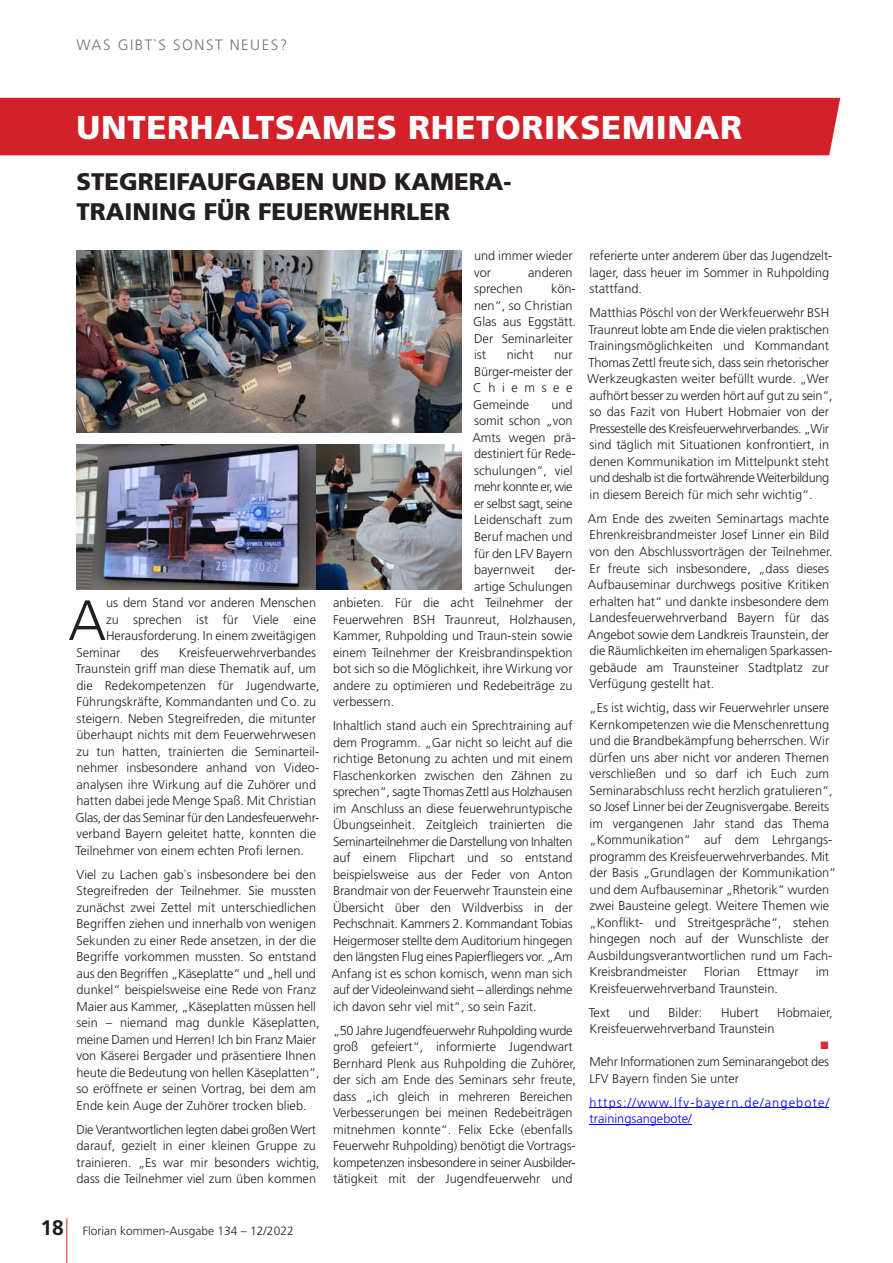
<style>
.page{position:relative;width:893px;height:1263px;background:#fff}
.page>*{position:absolute;margin:0;border:0;box-sizing:border-box;transform-origin:0 0}
.t1{font:300 56.7px "Frutiger LT Std";color:#231f20}
.t2{font:900 33px "Frutiger LT Std";letter-spacing:.02em;color:#fff}
.t3{font:900 24px/30px "Frutiger LT Std";color:#231f20}
.t4{font:300 15px "Frutiger LT Std";letter-spacing:.1em;color:#747272}
.t5{font:300 12.75px/16.5px "Frutiger LT Std";color:#231f20}
.t6{font:300 12.75px/16.5px "Frutiger LT Std";letter-spacing:-.02em;color:#231f20}
.t7{font:300 12.75px/16.5px "Frutiger LT Std";letter-spacing:.09em;color:#00f}
.t8{font:300 12px "Frutiger LT Std";color:#231f20}
.s1{font-weight:700;font-size:21px}
</style>
<div class="page">
<hr style="left:67px;top:1218px;width:1px;height:45px;background:#d2232a">
<hr style="left:590px;top:1107px;width:239px;height:1px;background:#00f">
<hr style="left:590px;top:1124px;width:102px;height:1px;background:#00f">
<div style="left:0;top:98px;width:840px;height:57px;background:#d32129"></div>
<img style="left:77px;top:251px;width:384px;height:182px">
<img style="left:77px;top:444px;width:384px;height:146px">
<p class="t4" style="left:77px;top:36px;width:212px">WAS GIBT`S SONST NEUES?</p>
<h2 class="t2" style="left:77px;top:107px;width:667px">UNTERHALTSAMES RHETORIKSEMINAR</h2>
<h3 class="t3" style="left:77px;top:167px;width:436px">STEGREIFAUFGABEN UND KAMERA-<br>TRAINING FÜR FEUERWEHRLER</h3>
<h1 class="t1" style="left:68px;top:588px;width:39px">A</h1>
<p class="t5" style="left:106px;top:594px;width:211px">us dem Stand vor anderen Menschen</p>
<p class="t5" style="left:106px;top:611px;width:211px">zu sprechen ist für Viele eine</p>
<p class="t5" style="left:106px;top:627px;width:211px">Herausforderung. In einem zweitägigen</p>
<p class="t5" style="left:77px;top:644px;width:45px">Seminar</p>
<p class="t5" style="left:140px;top:644px;width:20px">des</p>
<p class="t5" style="left:75px;top:644px;width:246px;text-indent:103px">Kreisfeuerwehrverbandes Traunstein griff man diese Thematik auf, um die Redekompetenzen für Jugendwarte, Führungskräfte, Kommandanten und Co. zu steigern. Neben Stegreifreden, die mitunter überhaupt nichts mit dem Feuerwehrwesen zu tun hatten, trainierten die Seminarteil&shy;nehmer insbesondere anhand von Video&shy;analysen ihre Wirkung auf die Zuhörer und hatten dabei jede Menge Spaß. Mit Christian Glas, der das Seminar für den Landesfeuerwehr&shy;verband Bayern geleitet hatte, konnten die Teilnehmer von einem echten Profi lernen.</p>
<p class="t5" style="left:77px;top:866px;width:245px">Viel zu Lachen gab`s insbesondere bei den Stegreifreden der Teilnehmer. Sie mussten zunächst zwei Zettel mit unterschiedlichen Begriffen ziehen und innerhalb von wenigen Sekunden zu einer Rede ansetzen, in der die Begriffe vorkommen mussten. So entstand aus den Begriffen „Käseplatte“ und „hell und dunkel“ beispielsweise eine Rede von Franz Maier aus Kammer, „Käseplatten müssen hell sein – niemand mag dunkle Käseplatten, meine Damen und Herren! Ich bin Franz Maier von Käserei Bergader und präsentiere Ihnen heute die Bedeutung von hellen Käseplatten“, so eröffnete er seinen Vortrag, bei dem am Ende kein Auge der Zuhörer trocken blieb.</p>
<p class="t5" style="left:77px;top:1121px;width:245px">Die Verantwortlichen legten dabei großen Wert darauf, gezielt in einer kleinen Gruppe zu trainieren. „Es war mir besonders wichtig, dass die Teilnehmer viel zum üben kommen</p>
<p class="t5" style="left:474px;top:248px;width:100px">und immer wieder vor</p>
<p class="t5" style="left:528px;top:264px;width:46px">anderen</p>
<p class="t5" style="left:473px;top:281px;width:104px;text-indent:78px">kön&shy;nen“, so Christian<br>Glas aus Eggstätt.<br>Der Seminarleiter ist</p>
<p class="t5" style="left:474px;top:281px;width:50px">sprechen</p>
<p class="t5" style="left:507px;top:347px;width:28px">nicht</p>
<p class="t5" style="left:473px;top:347px;width:101px;text-align:justify;text-indent:81px">nur Bürger-meister der Chiemsee Gemeinde</p>
<p class="t5" style="left:472px;top:396px;width:105px;text-indent:79px">und somit schon „von<br>Amts wegen prä&shy;destiniert für Rede&shy;schulungen“, viel mehr konnte er, wie er selbst sagt, seine<br>Leidenschaft zum<br>Beruf machen und für den LFV Bayern bayernweit</p>
<p class="t5" style="left:555px;top:561px;width:23px">der-</p>
<p class="t5" style="left:474px;top:578px;width:100px">artige Schulungen</p>
<p class="t5" style="left:333px;top:594px;width:241px">anbieten. Für die acht Teilnehmer der</p>
<p class="t5" style="left:333px;top:611px;width:245px">Feuerwehren BSH Traunreut, Holzhausen,</p>
<p class="t5" style="left:333px;top:627px;width:241px">Kammer, Ruhpolding und Traun-stein sowie</p>
<p class="t5" style="left:333px;top:644px;width:241px">einem Teilnehmer der Kreisbrandinspektion</p>
<p class="t5" style="left:333px;top:660px;width:241px">bot sich so die Möglichkeit, ihre Wirkung vor</p>
<p class="t5" style="left:333px;top:677px;width:241px">andere zu optimieren und Redebeiträge zu</p>
<p class="t5" style="left:333px;top:693px;width:63px">verbessern.</p>
<p class="t5" style="left:331px;top:717px;width:243px;text-align:justify">Inhaltlich stand auch ein Sprechtraining auf dem Programm. „Gar nicht so leicht auf die richtige Betonung zu achten und mit einem Flaschenkorken zwischen den Zähnen zu sprechen“, sagte Thomas Zettl aus Holzhausen im Anschluss an diese feuerwehruntypische Übungseinheit. Zeitgleich trainierten die Seminarteilnehmer die Darstellung von Inhalten auf einem Flipchart und so entstand beispielsweise aus der Feder von Anton Brandmair von der Feuerwehr Traunstein eine Übersicht über den Wildverbiss in der Pechschnait. Kammers 2. Kommandant Tobias Heigermoser stellte dem Auditorium hingegen den längsten Flug eines Papierfliegers vor. „Am Anfang ist es schon komisch, wenn man sich auf der Videoleinwand sieht – allerdings nehme ich davon sehr viel mit“, so sein Fazit.</p>
<p class="t5" style="left:333px;top:1022px;width:245px">„50 Jahre Jugendfeuerwehr Ruhpolding wurde groß gefeiert“, informierte Jugendwart Bernhard Plenk aus Ruhpolding die Zuhörer, der sich am Ende des Seminars sehr freute, dass „ich gleich in mehreren Bereichen Verbesserungen bei meinen Redebeiträgen mitnehmen konnte“. Felix Ecke (ebenfalls Feuerwehr Ruhpolding) benötigt die Vortrags&shy;kompetenzen insbesondere in seiner Ausbilder&shy;tätigkeit mit der Jugendfeuerwehr und</p>
<p class="t5" style="left:590px;top:248px;width:244px">referierte unter anderem über das Jugendzelt&shy;lager, dass heuer im Sommer in Ruhpolding stattfand.</p>
<p class="t5" style="left:587px;top:305px;width:247px">Matthias Pöschl von der Werkfeuerwehr BSH Traunreut lobte am Ende die vielen praktischen Trainingsmöglichkeiten und Kommandant Thomas Zettl freute sich, dass sein rhetorischer Werkzeugkasten weiter befüllt wurde. „Wer aufhört besser zu werden hört auf gut zu sein“, so das Fazit von Hubert Hobmaier von der Pressestelle des Kreisfeuerwehrverbandes. „Wir sind täglich mit Situationen konfrontiert, in denen Kommunikation im Mittelpunkt steht und deshalb ist die fortwährende Weiterbildung in diesem Bereich für mich sehr wichtig“.</p>
<p class="t5" style="left:588px;top:510px;width:246px">Am Ende des zweiten Seminartags machte Ehrenkreisbrandmeister Josef Linner ein Bild von den Abschlussvorträgen der Teilnehmer.<br>Er freute sich insbesondere, „dass dieses Aufbauseminar durchwegs positive Kritiken erhalten hat“ und dankte insbesondere dem Landesfeuerwehrverband Bayern für das Angebot sowie dem Landkreis Traunstein, der die Räumlichkeiten im ehemaligen Sparkassen&shy;gebäude am Traunsteiner Stadtplatz zur Verfügung gestellt hat.</p>
<p class="t5" style="left:588px;top:699px;width:250px">„Es ist wichtig, dass wir Feuerwehrler unsere Kernkompetenzen wie die Menschenrettung und die Brandbekämpfung beherrschen. Wir dürfen uns aber nicht vor anderen Themen verschließen und so darf ich Euch zum Seminarabschluss recht herzlich gratulieren“, so Josef Linner bei der Zeugnisvergabe. Bereits im vergangenen Jahr stand das Thema „Kommunikation“ auf dem Lehrgangs&shy;programm des Kreisfeuerwehrverbandes. Mit der Basis „Grundlagen der Kommunikation“ und dem Aufbauseminar „Rhetorik“ wurden zwei Bausteine gelegt. Weitere Themen wie „Konflikt- und Streitgespräche“, stehen hingegen noch auf der Wunschliste der Ausbildungsverantwortlichen rund um Fach-Kreisbrandmeister</p>
<p class="t5" style="left:704px;top:963px;width:38px">Florian</p>
<p class="t5" style="left:757px;top:963px;width:43px">Ettmayr</p>
<p class="t5" style="left:816px;top:963px;width:15px">im</p>
<p class="t5" style="left:589px;top:976px;width:191px;line-height:24px">Kreisfeuerwehrverband Traunstein.<br>Text</p>
<p class="t5" style="left:628px;top:1004px;width:23px">und</p>
<p class="t5" style="left:668px;top:1004px;width:36px">Bilder:</p>
<p class="t5" style="left:721px;top:1004px;width:39px">Hubert</p>
<p class="t5" style="left:777px;top:1004px;width:57px">Hobmaier,</p>
<p class="t5" style="left:590px;top:1020px;width:186px">Kreisfeuerwehrverband Traunstein</p>
<p class="t6" style="left:590px;top:1053px;width:241px">Mehr Informationen zum Seminarangebot des<br>LFV Bayern finden Sie unter</p>
<p class="t7" style="left:590px;top:1094px;width:241px">https://www.lfv-bayern.de/angebote/ trainingsangebote/</p>
<p class="t8" style="left:40px;top:1224px;width:255px"><span class="s1">18</span> Florian kommen-Ausgabe 134 – 12/2022</p>
</div>
